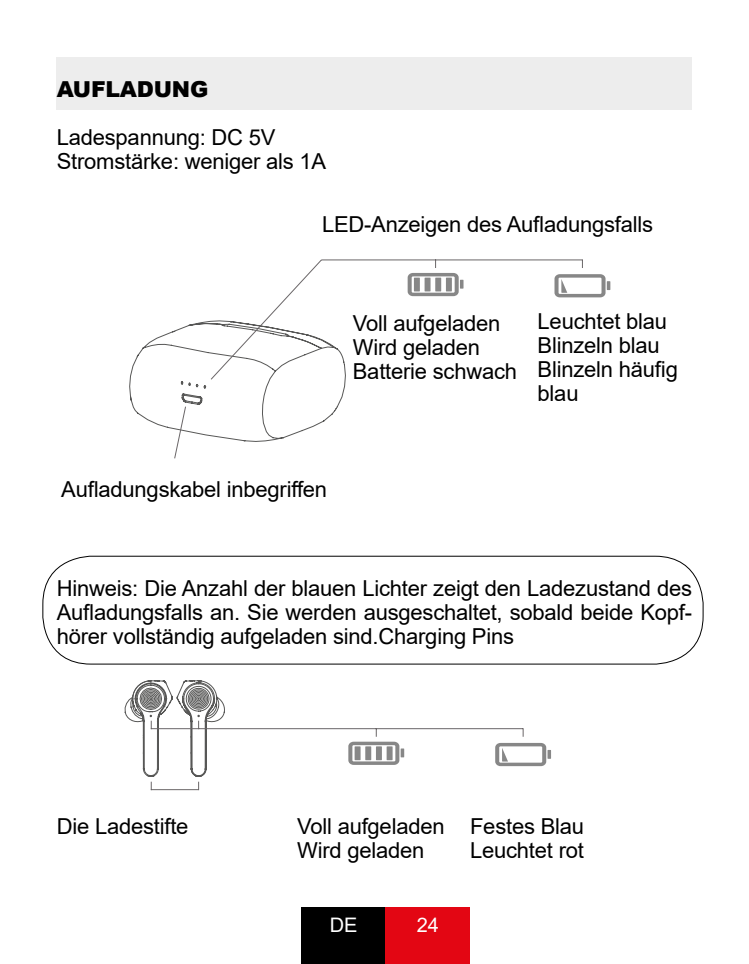
<style>
.page{position:relative;width:749px;height:964px;background:#fff}
.page>*{position:absolute;margin:0;border:0;box-sizing:border-box;transform-origin:0 0}
.t1{font:22px/24px "Arial";letter-spacing:-.01em;color:#000}
.t2{font:900 22px "Arial";letter-spacing:-.01em;color:#000}
.t3{font:20px "Arial";color:#fff}
</style>
<div class="page">
<div style="left:301px;top:907px;width:85px;height:57px;background:#000"></div>
<div style="left:386px;top:907px;width:84px;height:57px;background:#e30613"></div>
<div style="left:57px;top:57px;width:635px;height:52px;background:#ededed"></div>
<svg style="left:495px;top:743px;width:56px;height:23px"></svg>
<hr style="left:151px;top:728px;width:372px;height:1px;background:#6a6668">
<svg style="left:348px;top:728px;width:56px;height:37px"></svg>
<svg style="left:124px;top:680px;width:101px;height:110px"></svg>
<svg style="left:129px;top:331px;width:44px;height:98px"></svg>
<svg style="left:583px;top:274px;width:27px;height:23px"></svg>
<svg style="left:173px;top:259px;width:410px;height:200px"></svg>
<div style="left:42px;top:556px;width:661px;height:108px;border:1px solid #000;border-radius:48px"></div>
<p class="t2" style="left:57px;top:73px;width:153px">AUFLADUNG</p>
<p class="t1" style="left:57px;top:125px;width:271px">Ladespannung: DC 5V<br>Stromstärke: weniger als 1A</p>
<p class="t1" style="left:322px;top:212px;width:332px">LED-Anzeigen des Aufladungsfalls</p>
<p class="t1" style="left:353px;top:311px;width:166px">Voll aufgeladen<br>Wird geladen<br>Batterie schwach</p>
<p class="t1" style="left:537px;top:309px;width:142px">Leuchtet blau<br>Blinzeln blau<br>Blinzeln häufig blau</p>
<p class="t1" style="left:61px;top:477px;width:267px">Aufladungskabel inbegriffen</p>
<p class="t1" style="left:57px;top:576px;width:636px;text-align:justify">Hinweis: Die Anzahl der blauen Lichter zeigt den Ladezustand des Aufladungsfalls an. Sie werden ausgeschaltet, sobald beide Kopf&shy;hörer vollständig aufgeladen sind.Charging Pins</p>
<p class="t1" style="left:57px;top:814px;width:133px">Die Ladestifte</p>
<p class="t1" style="left:297px;top:814px;width:149px">Voll aufgeladen<br>Wird geladen</p>
<p class="t3" style="left:330px;top:911px;width:29px">DE</p>
<p class="t3" style="left:416px;top:911px;width:24px">24</p>
<p class="t1" style="left:470px;top:814px;width:115px">Festes Blau<br>Leuchtet rot</p>
</div>
